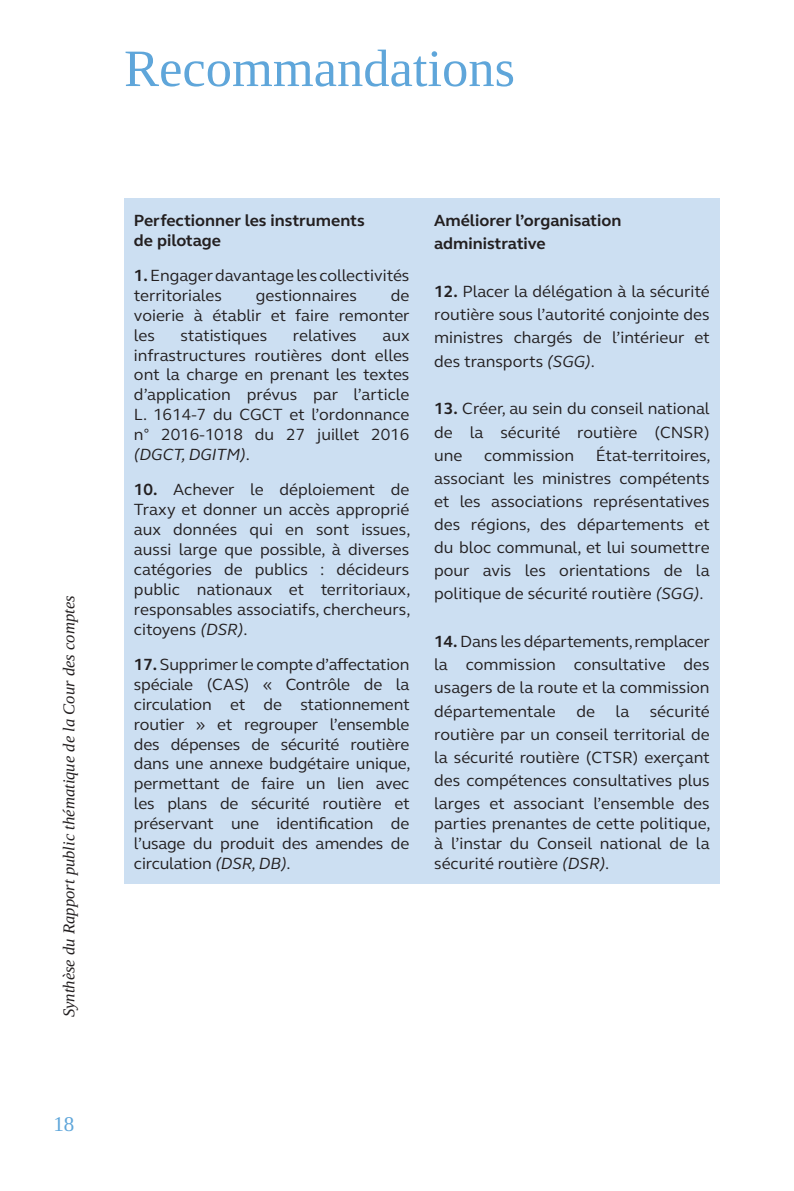
<style>
.page{position:relative;width:794px;height:1191px;background:#fff}
.page>*{position:absolute;margin:0;border:0;box-sizing:border-box;transform-origin:0 0}
.t1{font:52.5px "Liberation Serif";color:#5fa6da}
.t2{font:21px "Liberation Serif";color:#5fa6da}
.Texte{font:16.62px/19.9px "FS Elliot";color:#231f20;text-align:justify}
.Texte-2{font:700 16.62px/19.9px "FS Elliot";color:#231f20}
.t3{font:italic 16.62px "Liberation Serif";color:#231f20}
.s1{font-weight:700}
.s2{font-style:italic}
</style>
<div class="page">
<div style="left:124px;top:198px;width:595px;height:686px;background:#ccdff2"></div>
<h1 class="t1" style="left:124px;top:35px;width:392px">Recommandations</h1>
<p class="t3" style="left:58px;top:1017px;width:423px;rotate:-90deg">Synthèse du Rapport public thématique de la Cour des comptes</p>
<p class="t2" style="left:53px;top:1110px;width:22px">18</p>
<p class="Texte-2" style="left:134px;top:210px;width:232px">Perfectionner les instruments de pilotage</p>
<p class="Texte" style="left:134px;top:265px;width:277px"><span class="s1">1.</span> Engager davantage les collectivités territoriales</p>
<p class="Texte" style="left:134px;top:285px;width:277px;text-indent:257px">de voierie à établir et faire remonter les</p>
<p class="Texte" style="left:256px;top:285px;width:102px">gestionnaires</p>
<p class="Texte" style="left:181px;top:324px;width:88px">statistiques</p>
<p class="Texte" style="left:293px;top:324px;width:65px">relatives</p>
<p class="Texte" style="left:134px;top:324px;width:277px;text-indent:248px">aux infrastructures routières dont elles ont la charge en prenant les textes d’application prévus par l’article L. 1614-7 du CGCT et l’ordonnance n° 2016-1018 du 27 juillet 2016 <span class="s2">(DGCT, DGITM)</span>.</p>
<p class="Texte" style="left:134px;top:479px;width:278px"><span class="s1">10.</span> Achever le déploiement de Traxy et donner un accès approprié aux données qui en sont issues, aussi large que possible, à diverses catégories de publics : décideurs public nationaux et territoriaux, responsables associatifs, chercheurs, citoyens <span class="s2">(DSR)</span>.</p>
<p class="Texte" style="left:134px;top:653px;width:278px"><span class="s1">17.</span> Supprimer le compte d’affectation spéciale (CAS) « Contrôle de la circulation et de stationnement routier » et regrouper l’ensemble des dépenses de sécurité routière dans une annexe budgétaire unique, permettant de faire un lien avec les plans de sécurité routière et préservant une identification de l’usage du produit des amendes de circulation <span class="s2">(DSR, DB)</span>.</p>
<p class="Texte-2" style="left:434px;top:209px;width:189px;line-height:23.1px">Améliorer l’organisation administrative</p>
<p class="Texte" style="left:434px;top:280px;width:277px;line-height:23.1px"><span class="s1">12.</span> Placer la délégation à la sécurité routière sous l’autorité conjointe des ministres chargés de l’intérieur et des transports <span class="s2">(SGG)</span>.</p>
<p class="Texte" style="left:434px;top:397px;width:277px;line-height:23.1px"><span class="s1">13.</span> Créer, au sein du conseil national de la sécurité routière (CNSR) une</p>
<p class="Texte" style="left:434px;top:443px;width:278px;line-height:23.1px;text-indent:162px">État-territoires, associant les ministres compétents et les associations représentatives des régions, des départements et du bloc communal, et lui soumettre pour avis les orientations de la politique de sécurité routière <span class="s2">(SGG)</span>.</p>
<p class="Texte" style="left:434px;top:629px;width:277px;line-height:23.1px"><span class="s1">14.</span> Dans les départements, remplacer la commission consultative des usagers de la route et la commission départementale de la sécurité routière par un conseil territorial de la sécurité routière (CTSR) exerçant des compétences consultatives plus larges et associant l’ensemble des</p>
<p class="Texte" style="left:434px;top:813px;width:278px">parties prenantes de cette politique, à l’instar du Conseil national de la sécurité routière <span class="s2">(DSR)</span>.</p>
<p class="Texte" style="left:484px;top:445px;width:91px">commission</p>
</div>
